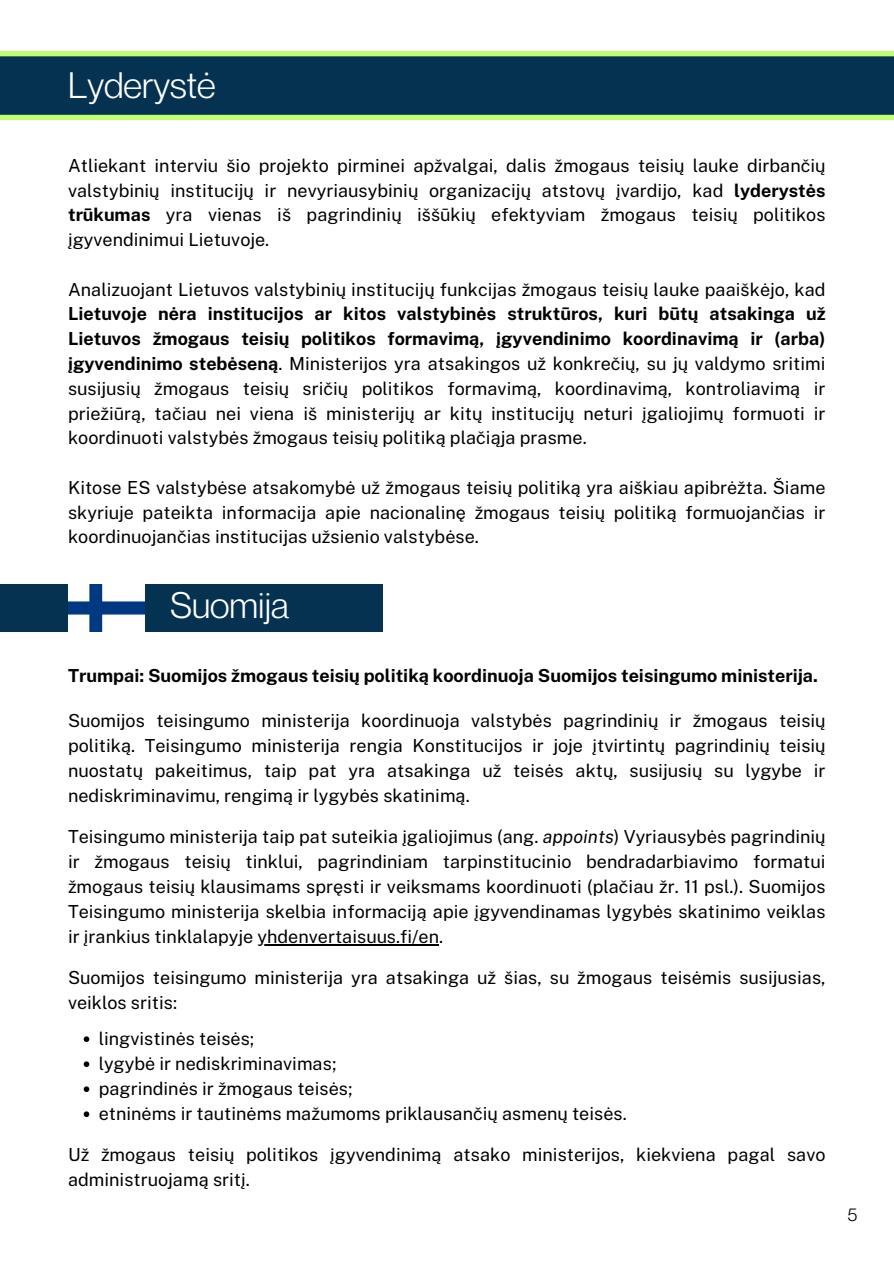
<style>
.page{position:relative;width:894px;height:1264px;background:#fff}
.page>*{position:absolute;margin:0;border:0;box-sizing:border-box;transform-origin:0 0}
.t1{font:36px "Neue Montreal";color:#fff}
.t2{font:18px/25px "Public Sans";color:#000;text-align:justify}
.t3{font:700 18px "Public Sans";color:#000}
.t4{font:18px "Neue Montreal";color:#000}
.s1{font-weight:700}
.s2{font-style:italic}
</style>
<div class="page">
<div style="left:0;top:584px;width:382px;height:47px;background:#053250"></div>
<img style="left:68px;top:584px;width:77px;height:48px">
<hr style="left:257px;top:944px;width:182px;height:1px;background:#000">
<svg style="left:84px;top:1036px;width:5px;height:5px"></svg>
<svg style="left:84px;top:1061px;width:5px;height:5px"></svg>
<svg style="left:84px;top:1086px;width:5px;height:5px"></svg>
<svg style="left:84px;top:1111px;width:5px;height:5px"></svg>
<svg style="left:0;top:52px;width:893px;height:67px;background:#1c4c54"></svg>
<h1 class="t1" style="left:68px;top:63px;width:149px">Lyderystė</h1>
<p class="t2" style="left:68px;top:153px;width:758px">Atliekant interviu šio projekto pirminei apžvalgai, dalis žmogaus teisių lauke dirbančių valstybinių institucijų ir nevyriausybinių organizacijų atstovų įvardijo, kad <span class="s1">lyderystės trūkumas</span> yra vienas iš pagrindinių iššūkių efektyviam žmogaus teisių politikos įgyvendinimui Lietuvoje.</p>
<p class="t2" style="left:68px;top:277px;width:758px">Analizuojant Lietuvos valstybinių institucijų funkcijas žmogaus teisių lauke paaiškėjo, kad</p>
<p class="t2" style="left:68px;top:301px;width:758px"><span class="s1">Lietuvoje nėra institucijos ar kitos valstybinės struktūros, kuri būtų atsakinga už Lietuvos žmogaus teisių politikos formavimą, įgyvendinimo koordinavimą ir (arba) įgyvendinimo stebėseną</span>. Ministerijos yra atsakingos už konkrečių, su jų valdymo sritimi susijusių žmogaus teisių sričių politikos formavimą, koordinavimą, kontroliavimą ir priežiūrą, tačiau nei viena iš ministerijų ar kitų institucijų neturi įgaliojimų formuoti ir koordinuoti valstybės žmogaus teisių politiką plačiąja prasme.</p>
<p class="t2" style="left:68px;top:475px;width:758px">Kitose ES valstybėse atsakomybė už žmogaus teisių politiką yra aiškiau apibrėžta. Šiame skyriuje pateikta informacija apie nacionalinę žmogaus teisių politiką formuojančias ir koordinuojančias institucijas užsienio valstybėse.</p>
<h1 class="t1" style="left:170px;top:583px;width:120px">Suomija</h1>
<p class="t3" style="left:68px;top:664px;width:751px">Trumpai: Suomijos žmogaus teisių politiką koordinuoja Suomijos teisingumo ministerija.</p>
<p class="t2" style="left:68px;top:707px;width:758px">Suomijos teisingumo ministerija koordinuoja valstybės pagrindinių ir žmogaus teisių politiką. Teisingumo ministerija rengia Konstitucijos ir joje įtvirtintų pagrindinių teisių nuostatų pakeitimus, taip pat yra atsakinga už teisės aktų, susijusių su lygybe ir nediskriminavimu, rengimą ir lygybės skatinimą.</p>
<p class="t2" style="left:68px;top:824px;width:758px">Teisingumo ministerija taip pat suteikia įgaliojimus (ang. <span class="s2">appoints</span>) Vyriausybės pagrindinių ir žmogaus teisių tinklui, pagrindiniam tarpinstitucinio bendradarbiavimo formatui žmogaus teisių klausimams spręsti ir veiksmams koordinuoti (plačiau žr. 11 psl.). Suomijos Teisingumo ministerija skelbia informaciją apie įgyvendinamas lygybės skatinimo veiklas ir įrankius tinklalapyje yhdenvertaisuus.fi/en.</p>
<p class="t2" style="left:68px;top:965px;width:758px">Suomijos teisingumo ministerija yra atsakinga už šias, su žmogaus teisėmis susijusias, veiklos sritis:</p>
<p class="t2" style="left:99px;top:1025px;width:529px;text-align:left">lingvistinės teisės;<br>lygybė ir nediskriminavimas;<br>pagrindinės ir žmogaus teisės;<br>etninėms ir tautinėms mažumoms priklausančių asmenų teisės.</p>
<p class="t2" style="left:68px;top:1141px;width:758px">Už žmogaus teisių politikos įgyvendinimą atsako ministerijos, kiekviena pagal savo administruojamą sritį.</p>
<p class="t4" style="left:847px;top:1202px;width:11px">5</p>
</div>
